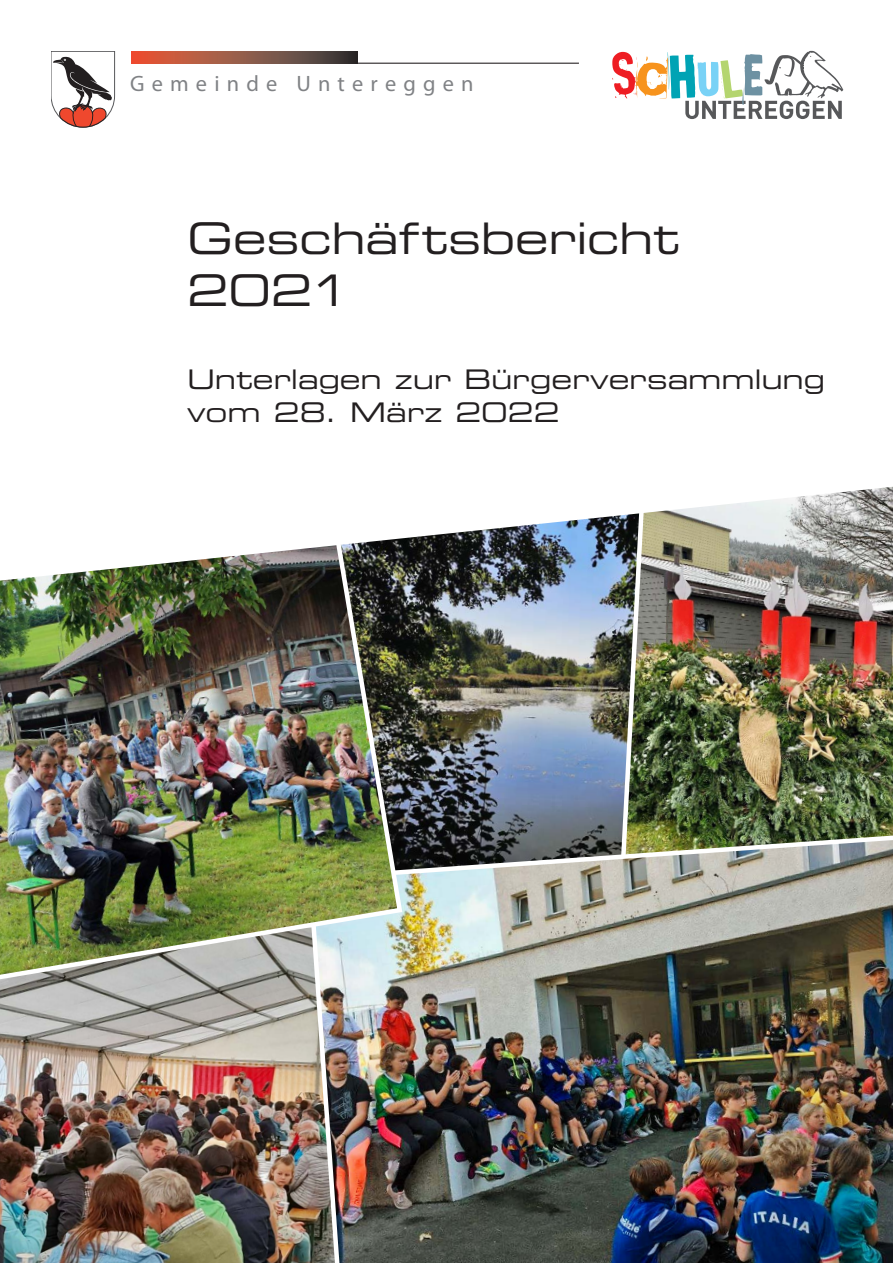
<style>
.page{position:relative;width:893px;height:1263px;background:#fff}
.page>*{position:absolute;margin:0;border:0;box-sizing:border-box;transform-origin:0 0}
.t1{font:43.5px/52.2px "Eurostile LT Std Ex 2";letter-spacing:-.005em;color:#231f20}
.t2{font:27px/33px "Eurostile LT Std Ex 2";letter-spacing:-.005em;color:#231f20}
.t3{font:22.35px "Eurostile Extended Two";letter-spacing:.32em;color:#808285}
</style>
<div class="page">
<hr style="left:355px;top:63px;width:223px;height:1px;background:#231f20">
<svg style="left:51px;top:51px;width:64px;height:77px"></svg>
<svg style="left:132px;top:51px;width:226px;height:12px;background:#8f5240"></svg>
<svg style="left:612px;top:51px;width:231px;height:68px"></svg>
<img style="left:405px;top:581px;width:213px;height:250px">
<img style="left:618px;top:581px;width:275px;height:250px">
<img style="left:0;top:987px;width:305px;height:276px">
<img style="left:305px;top:831px;width:588px;height:432px">
<img style="left:0;top:581px;width:405px;height:406px">
<img style="left:0;top:486px;width:893px;height:95px">
<p class="t3" style="left:130px;top:70px;width:345px">Gemeinde Untereggen</p>
<h1 class="t1" style="left:187px;top:211px;width:494px">Geschäftsbericht<br>2021</h1>
<p class="t2" style="left:187px;top:363px;width:639px">Unterlagen zur Bürgerversammlung vom 28. März 2022</p>
</div>
